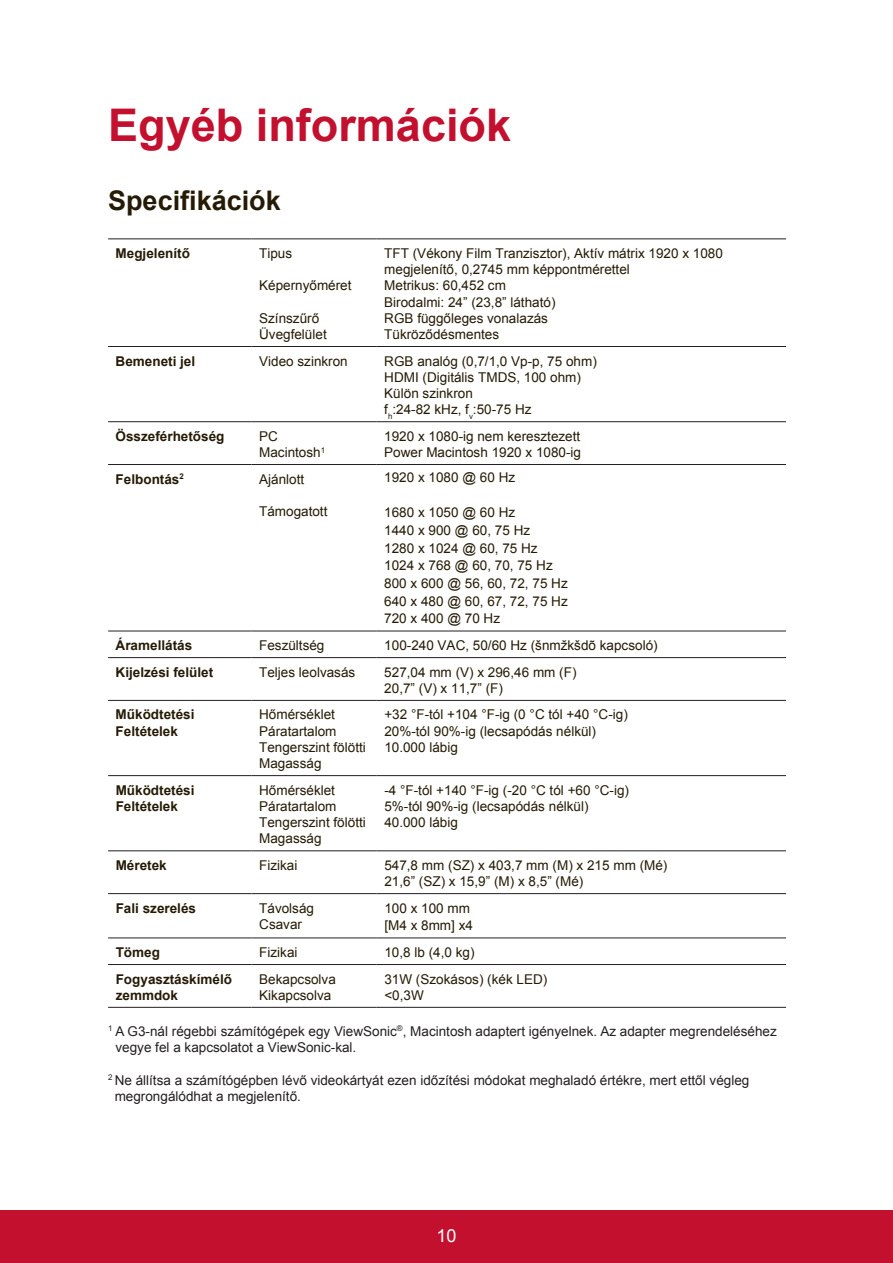
<style>
.page{position:relative;width:893px;height:1263px;background:#fff}
.page>*{position:absolute;margin:0;border:0;box-sizing:border-box;transform-origin:0 0}
.t1{font:700 45px "Arial";color:#c3102f}
.t2{font:700 27px "Arial";color:#251a05}
.t3{font:18px "Arial";color:#fff}
.t4{font:13.5px/16.2px "Arial";color:#251a05}
.t5{font:13.5px/16.2px "Arial";color:#231f20}
.t6{font:700 13.5px/16.2px "Arial";color:#251a05}
</style>
<div class="page">
<div style="left:0;top:1210px;width:892px;height:53px;background:#c3102f"></div>
<hr style="left:108px;top:238px;width:143px;height:1px;background:#231f20">
<hr style="left:251px;top:238px;width:125px;height:1px;background:#231f20">
<hr style="left:376px;top:238px;width:409px;height:1px;background:#231f20">
<hr style="left:108px;top:1007px;width:143px;height:1px;background:#231f20">
<hr style="left:251px;top:1007px;width:125px;height:1px;background:#231f20">
<hr style="left:376px;top:1007px;width:409px;height:1px;background:#231f20">
<hr style="left:376px;top:464px;width:409px;height:1px;background:#231f20">
<hr style="left:376px;top:630px;width:409px;height:1px;background:#231f20">
<hr style="left:108px;top:346px;width:143px;height:1px;background:#231f20">
<hr style="left:251px;top:346px;width:125px;height:1px;background:#231f20">
<hr style="left:376px;top:346px;width:409px;height:1px;background:#231f20">
<hr style="left:108px;top:421px;width:143px;height:1px;background:#231f20">
<hr style="left:251px;top:421px;width:125px;height:1px;background:#231f20">
<hr style="left:376px;top:421px;width:409px;height:1px;background:#231f20">
<hr style="left:108px;top:464px;width:143px;height:1px;background:#231f20">
<hr style="left:251px;top:464px;width:125px;height:1px;background:#231f20">
<hr style="left:108px;top:630px;width:143px;height:1px;background:#231f20">
<hr style="left:251px;top:630px;width:125px;height:1px;background:#231f20">
<hr style="left:108px;top:657px;width:143px;height:1px;background:#231f20">
<hr style="left:251px;top:657px;width:125px;height:1px;background:#231f20">
<hr style="left:376px;top:657px;width:409px;height:1px;background:#231f20">
<hr style="left:108px;top:700px;width:143px;height:1px;background:#231f20">
<hr style="left:251px;top:700px;width:125px;height:1px;background:#231f20">
<hr style="left:376px;top:700px;width:409px;height:1px;background:#231f20">
<hr style="left:108px;top:775px;width:143px;height:1px;background:#231f20">
<hr style="left:251px;top:775px;width:125px;height:1px;background:#231f20">
<hr style="left:376px;top:775px;width:409px;height:1px;background:#231f20">
<hr style="left:108px;top:850px;width:143px;height:1px;background:#231f20">
<hr style="left:251px;top:850px;width:125px;height:1px;background:#231f20">
<hr style="left:376px;top:850px;width:409px;height:1px;background:#231f20">
<hr style="left:108px;top:893px;width:143px;height:1px;background:#231f20">
<hr style="left:251px;top:893px;width:125px;height:1px;background:#231f20">
<hr style="left:376px;top:893px;width:409px;height:1px;background:#231f20">
<hr style="left:108px;top:937px;width:143px;height:1px;background:#231f20">
<hr style="left:251px;top:937px;width:125px;height:1px;background:#231f20">
<hr style="left:376px;top:937px;width:409px;height:1px;background:#231f20">
<hr style="left:108px;top:964px;width:143px;height:1px;background:#231f20">
<hr style="left:251px;top:964px;width:125px;height:1px;background:#231f20">
<hr style="left:376px;top:964px;width:409px;height:1px;background:#231f20">
<h1 class="t1" style="left:108px;top:95px;width:404px">Egyéb információk</h1>
<h2 class="t2" style="left:108px;top:182px;width:174px">Specifikációk</h2>
<p class="t6" style="left:116px;top:245px;width:76px">Megjelenítő</p>
<p class="t4" style="left:259px;top:245px;width:35px">Tipus</p>
<p class="t4" style="left:259px;top:278px;width:94px">Képernyőméret</p>
<p class="t4" style="left:259px;top:310px;width:69px">Színszűrő<br>Üvegfelület</p>
<p class="t4" style="left:384px;top:245px;width:340px">TFT (Vékony Film Tranzisztor), Aktív mátrix 1920 x 1080 megjelenítő, 0,2745 mm képpontmérettel<br>Metrikus: 60,452 cm<br>Birodalmi: 24” (23,8” látható)<br>RGB függőleges vonalazás<br>Tükröződésmentes</p>
<p class="t6" style="left:116px;top:353px;width:81px">Bemeneti jel</p>
<p class="t4" style="left:259px;top:353px;width:90px">Video szinkron</p>
<p class="t4" style="left:384px;top:353px;width:214px">RGB analóg (0,7/1,0 Vp-p, 75 ohm)<br>HDMI (Digitális TMDS, 100 ohm)<br>Külön szinkron<br>f<sub>h</sub>:24-82 kHz, f<sub>v</sub>:50-75 Hz</p>
<p class="t6" style="left:115px;top:428px;width:110px">Összeférhetőség</p>
<p class="t4" style="left:259px;top:428px;width:67px">PC<br>Macintosh<sup>1</sup></p>
<p class="t4" style="left:384px;top:428px;width:198px">1920 x 1080-ig nem keresztezett<br>Power Macintosh 1920 x 1080-ig</p>
<p class="t6" style="left:116px;top:471px;width:70px">Felbontás<sup>2</sup></p>
<p class="t4" style="left:259px;top:471px;width:47px">Ajánlott</p>
<p class="t4" style="left:259px;top:503px;width:70px">Támogatott</p>
<p class="t4" style="left:384px;top:469px;width:132px">1920 x 1080 @ 60 Hz</p>
<p class="t4" style="left:384px;top:504px;width:185px;line-height:17.7px">1680 x 1050 @ 60 Hz<br>1440 x 900 @ 60, 75 Hz<br>1280 x 1024 @ 60, 75 Hz<br>1024 x 768 @ 60, 70, 75 Hz<br>800 x 600 @ 56, 60, 72, 75 Hz<br>640 x 480 @ 60, 67, 72, 75 Hz<br>720 x 400 @ 70 Hz</p>
<p class="t6" style="left:116px;top:637px;width:78px">Áramellátás</p>
<p class="t4" style="left:259px;top:637px;width:67px">Feszültség</p>
<p class="t4" style="left:384px;top:637px;width:275px">100-240 VAC, 50/60 Hz (šnmžkšdõ kapcsoló)</p>
<p class="t6" style="left:116px;top:664px;width:99px">Kijelzési felület</p>
<p class="t4" style="left:259px;top:664px;width:98px">Teljes leolvasás</p>
<p class="t4" style="left:384px;top:664px;width:194px">527,04 mm (V) x 296,46 mm (F)<br>20,7” (V) x 11,7” (F)</p>
<p class="t6" style="left:116px;top:707px;width:80px">Működtetési<br>Feltételek</p>
<p class="t4" style="left:259px;top:707px;width:108px">Hőmérséklet<br>Páratartalom<br>Tengerszint fölötti<br>Magasság</p>
<p class="t4" style="left:384px;top:707px;width:245px">+32 °F-tól +104 °F-ig (0 °C tól +40 °C-ig)<br>20%-tól 90%-ig (lecsapódás nélkül)<br>10.000 lábig</p>
<p class="t6" style="left:116px;top:782px;width:80px">Működtetési<br>Feltételek</p>
<p class="t4" style="left:259px;top:782px;width:108px">Hőmérséklet<br>Páratartalom<br>Tengerszint fölötti<br>Magasság</p>
<p class="t4" style="left:384px;top:782px;width:246px">-4 °F-tól +140 °F-ig (-20 °C tól +60 °C-ig)<br>5%-tól 90%-ig (lecsapódás nélkül)<br>40.000 lábig</p>
<p class="t6" style="left:116px;top:857px;width:53px">Méretek</p>
<p class="t4" style="left:259px;top:857px;width:40px">Fizikai</p>
<p class="t4" style="left:384px;top:857px;width:284px">547,8 mm (SZ) x 403,7 mm (M) x 215 mm (Mé)<br>21,6” (SZ) x 15,9” (M) x 8,5” (Mé)</p>
<p class="t6" style="left:116px;top:900px;width:82px">Fali szerelés</p>
<p class="t4" style="left:259px;top:900px;width:56px">Távolság<br>Csavar</p>
<p class="t4" style="left:384px;top:899px;width:90px;line-height:17.7px">100 x 100 mm [M4 x 8mm] x4</p>
<p class="t6" style="left:116px;top:944px;width:46px">Tömeg</p>
<p class="t4" style="left:259px;top:944px;width:40px">Fizikai</p>
<p class="t4" style="left:384px;top:944px;width:92px">10,8 lb (4,0 kg)</p>
<p class="t6" style="left:116px;top:971px;width:118px">Fogyasztáskímélő zemmdok</p>
<p class="t4" style="left:259px;top:971px;width:78px">Bekapcsolva<br>Kikapcsolva</p>
<p class="t4" style="left:384px;top:971px;width:164px">31W (Szokásos) (kék LED) &lt;0,3W</p>
<p class="t5" style="left:115px;top:1023px;width:662px;text-indent:-7px"><sup>1</sup> A G3-nál régebbi számítógépek egy ViewSonic<sup>®</sup>, Macintosh adaptert igényelnek. Az adapter megrendeléséhez vegye fel a kapcsolatot a ViewSonic-kal.</p>
<p class="t5" style="left:115px;top:1071px;width:636px;text-indent:-7px"><sup>2</sup> Ne állítsa a számítógépben lévő videokártyát ezen időzítési módokat meghaladó értékre, mert ettől végleg megrongálódhat a megjelenítő.</p>
<h3 class="t3" style="left:436px;top:1223px;width:22px">10</h3>
</div>
